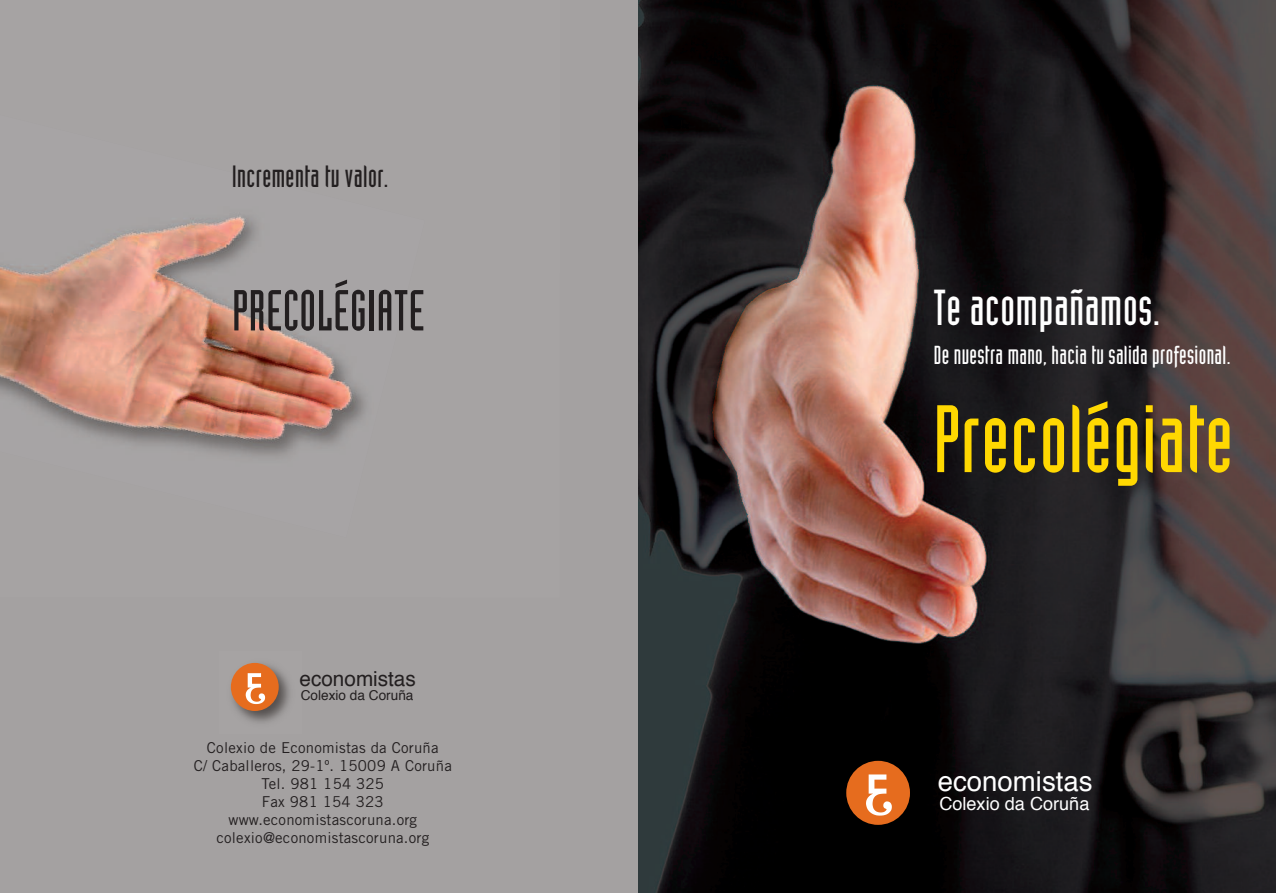
<style>
.page{position:relative;width:1276px;height:893px;background:#fff}
.page>*{position:absolute;margin:0;border:0;box-sizing:border-box;transform-origin:0 0}
.t1{font:93.6px "Industria Solid";letter-spacing:.015em;color:#ffd801}
.t2{font:56.55px "Industria Solid";letter-spacing:.015em;color:#231f20}
.t3{font:49.5px "Industria Solid";letter-spacing:.015em;color:#fff}
.t4{font:30.15px "Industria Solid";letter-spacing:.015em;color:#231f20}
.t5{font:27.6px "Helvetica";color:#fff}
.t6{font:25.5px "Industria Solid";letter-spacing:.015em;color:#fff}
.t7{font:20.7px "Helvetica";color:#231f20}
.t8{font:18.15px "Helvetica";color:#fff}
.t9{font:15px/18px "Trade Gothic";letter-spacing:.015em;color:#231f20;text-align:center}
.t10{font:13.65px "Helvetica";color:#231f20}
</style>
<div class="page">
<div style="left:0;top:0;width:638px;height:893px;background:#a4a1a1"></div>
<img style="left:0;top:216px;width:364px;height:239px">
<img style="left:230px;top:662px;width:59px;height:60px">
<div style="left:231px;top:663px;width:48px;height:48px;background:#e66c1e;border-radius:50%"></div>
<svg style="left:246px;top:673px;width:19px;height:31px"></svg>
<img style="left:638px;top:0;width:638px;height:893px">
<div style="left:832px;top:747px;width:102px;height:102px;background:#000"></div>
<div style="left:846px;top:761px;width:64px;height:64px;background:#e66c1e;border-radius:50%"></div>
<svg style="left:866px;top:774px;width:26px;height:42px"></svg>
<h3 class="t4" style="left:232px;top:166px;width:158px">Incrementa tu valor.</h3>
<h2 class="t2" style="left:232px;top:290px;width:194px">PRECOLÉGIATE</h2>
<h3 class="t7" style="left:300px;top:670px;width:118px">economistas</h3>
<p class="t10" style="left:301px;top:689px;width:114px">Colexio da Coruña</p>
<p class="t9" style="left:194px;top:740px;width:260px">Colexio de Economistas da Coruña<br>C/ Caballeros, 29-1º. 15009 A Coruña<br>Tel. 981 154 325<br>Fax 981 154 323 www.economistascoruna.org colexio@economistascoruna.org</p>
<h3 class="t3" style="left:933px;top:289px;width:228px">Te acompañamos.</h3>
<h3 class="t6" style="left:933px;top:345px;width:298px">De nuestra mano, hacia tu salida profesional.</h3>
<h1 class="t1" style="left:933px;top:405px;width:301px">Precolégiate</h1>
<h3 class="t5" style="left:938px;top:770px;width:156px">economistas</h3>
<p class="t8" style="left:939px;top:796px;width:152px">Colexio da Coruña</p>
</div>
